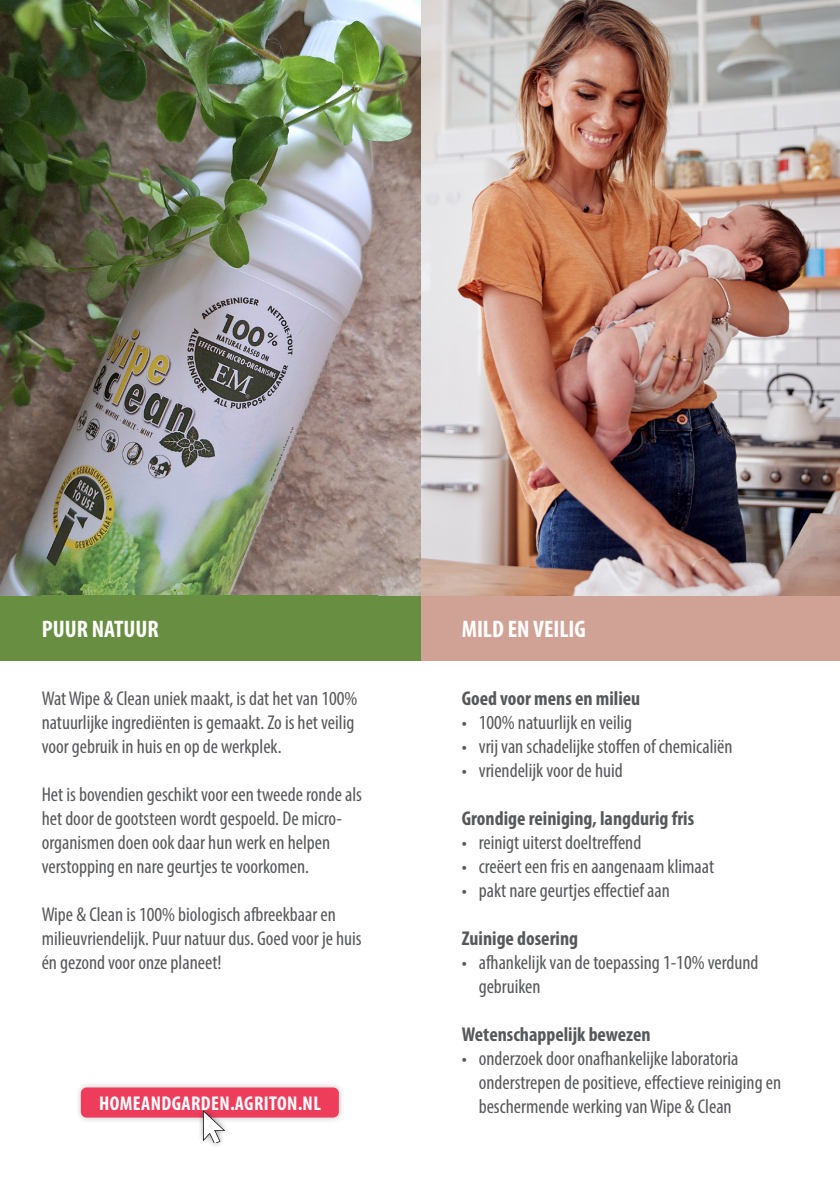
<style>
.page{position:relative;width:840px;height:1191px;background:#fff}
.page>*{position:absolute;margin:0;border:0;box-sizing:border-box;transform-origin:0 0}
.t1{font:700 condensed 24px "Myriad Pro";color:#fff}
.t2{font:condensed 20px/24px "Myriad Pro";color:#57585a}
.t3{font:700 condensed 20px "Myriad Pro";color:#57585a}
.t4{font:700 condensed 20px "Myriad Pro";letter-spacing:.02em;color:#fff}
</style>
<div class="page">
<div style="left:420px;top:595px;width:419px;height:65px;background:#d0a296"></div>
<div style="left:0;top:595px;width:420px;height:65px;background:#688f41"></div>
<img style="left:1px;top:0;width:838px;height:595px">
<img style="left:0;top:0;width:1px;height:595px">
<div style="left:75px;top:1081px;width:270px;height:42px;background:#231f20;opacity:.25"></div>
<div style="left:81px;top:1087px;width:257px;height:30px;background:#ee3c5b;border-radius:6px"></div>
<div style="left:198px;top:1106px;width:31px;height:42px;background:#231f20;opacity:.5"></div>
<img style="left:203px;top:1111px;width:21px;height:31px">
<p class="t1" style="left:42px;top:614px;width:118px">PUUR NATUUR</p>
<p class="t1" style="left:461px;top:614px;width:126px">MILD EN VEILIG</p>
<p class="t2" style="left:42px;top:686px;width:317px">Wat Wipe &amp; Clean uniek maakt, is dat het van 100% natuurlijke ingrediënten is gemaakt. Zo is het veilig voor gebruik in huis en op de werkplek.</p>
<p class="t2" style="left:42px;top:782px;width:321px">Het is bovendien geschikt voor een tweede ronde als het door de gootsteen wordt gespoeld. De micro-</p>
<p class="t2" style="left:42px;top:830px;width:290px">organismen doen ook daar hun werk en helpen verstopping en nare geurtjes te voorkomen.</p>
<p class="t2" style="left:42px;top:902px;width:321px">Wipe &amp; Clean is 100% biologisch afbreekbaar en milieuvriendelijk. Puur natuur dus. Goed voor je huis én gezond voor onze planeet!</p>
<p class="t3" style="left:461px;top:686px;width:180px">Goed voor mens en milieu</p>
<p class="t2" style="left:461px;top:710px;width:172px">• 100% natuurlijk en veilig</p>
<p class="t2" style="left:461px;top:734px;width:272px">• vrij van schadelijke stoffen of chemicaliën</p>
<p class="t2" style="left:461px;top:758px;width:162px">• vriendelijk voor de huid</p>
<p class="t3" style="left:461px;top:806px;width:234px">Grondige reiniging, langdurig fris</p>
<p class="t2" style="left:461px;top:830px;width:181px">• reinigt uiterst doeltreffend</p>
<p class="t2" style="left:461px;top:854px;width:254px">• creëert een fris en aangenaam klimaat</p>
<p class="t2" style="left:461px;top:878px;width:209px">• pakt nare geurtjes effectief aan</p>
<p class="t3" style="left:461px;top:926px;width:118px">Zuinige dosering</p>
<p class="t2" style="left:478px;top:950px;width:281px;text-indent:-17px">• afhankelijk van de toepassing 1-10% verdund gebruiken</p>
<p class="t3" style="left:461px;top:1022px;width:190px">Wetenschappelijk bewezen</p>
<p class="t2" style="left:478px;top:1046px;width:304px;text-indent:-17px">• onderzoek door onafhankelijke laboratoria onderstrepen de positieve, effectieve reiniging en</p>
<p class="t4" style="left:99px;top:1090px;width:223px">HOMEANDGARDEN.AGRITON.NL</p>
<p class="t2" style="left:478px;top:1094px;width:254px">beschermende werking van Wipe &amp; Clean</p>
</div>
